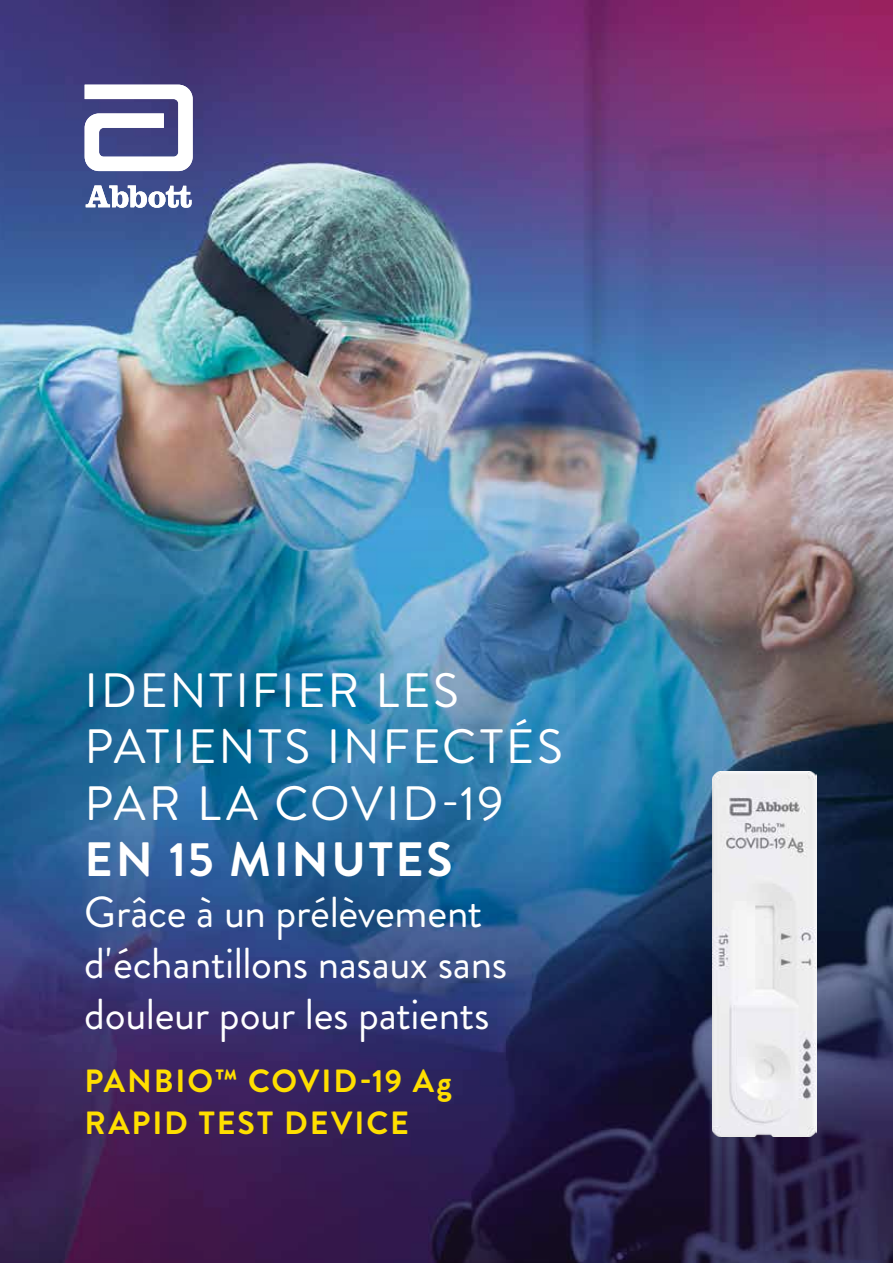
<style>
.page{position:relative;width:893px;height:1263px;background:#fff}
.page>*{position:absolute;margin:0;border:0;box-sizing:border-box;transform-origin:0 0}
.t1{font:48.15px/56.4px "Brandon Grotesque";letter-spacing:.05em;color:#fff}
.t2{font:700 48.15px "Brandon Grotesque";letter-spacing:.055em;color:#fff}
.t3{font:43.35px/51px "Brandon Grotesque";letter-spacing:-.01em;color:#fff}
.t4{font:700 32.1px/41.2px "Brandon Grotesque";letter-spacing:.06em;color:#ffdf00}
</style>
<div class="page">
<img style="left:0;top:0;width:893px;height:531px">
<img style="left:0;top:531px;width:893px;height:732px">
<svg style="left:85px;top:85px;width:108px;height:86px"></svg>
<svg style="left:86px;top:185px;width:106px;height:23px"></svg>
<img style="left:712px;top:772px;width:105px;height:365px">
<p class="t1" style="left:85px;top:663px;width:480px">IDENTIFIER LES<br>PATIENTS INFECTÉS<br>PAR LA COVID-19</p>
<p class="t2" style="left:85px;top:826px;width:370px">EN 15 MINUTES</p>
<p class="t3" style="left:84px;top:887px;width:424px">Grâce à un prélèvement d'échantillons nasaux sans douleur pour les patients</p>
<p class="t4" style="left:84px;top:1061px;width:369px">PANBIO™ COVID-19 Ag<br>RAPID TEST DEVICE</p>
</div>
